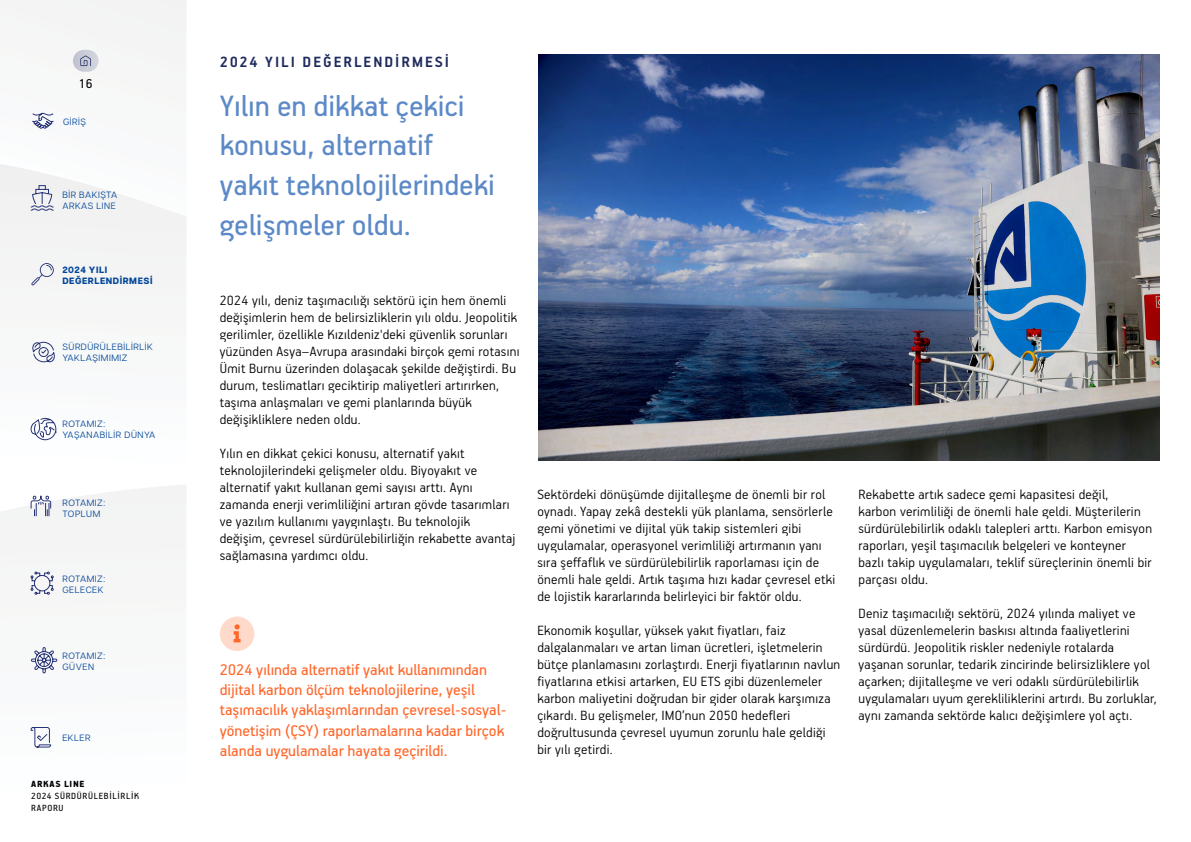
<style>
.page{position:relative;width:1191px;height:842px;background:#fff}
.page>*{position:absolute;margin:0;border:0;box-sizing:border-box;transform-origin:0 0}
.t1{font:33px/39.6px "PF Handbook Pro";color:#5c89c7}
.t2{font:17.3px/20.3px "PF Handbook Pro";color:#ff672b}
.t3{font:700 16.6px "PF Handbook Pro";letter-spacing:.12em;color:#1f2b5e}
.t4{font:300 15px/17px "PF Handbook Pro";letter-spacing:.02em;color:#000}
.t5{font:14.4px "PF Handbook Pro";color:#000}
.t6{font:10px/12px "PF Handbook Pro";letter-spacing:.07em;color:#000}
.t7{font:900 10px "PF Handbook Pro";letter-spacing:.07em;color:#000}
.t8{font:9.1px/11px "Articulat CF";letter-spacing:.06em;color:#034799}
.t9{font:800 9.1px/11px "Articulat CF";letter-spacing:.06em;color:#034799}
</style>
<div class="page">
<img style="left:538px;top:54px;width:621px;height:406px">
<svg style="left:220px;top:616px;width:34px;height:35px"></svg>
<div style="left:0;top:216px;width:186px;height:225px;background:#f7f7f6"></div>
<svg style="left:0;top:0;width:186px;height:216px"></svg>
<svg style="left:0;top:485px;width:186px;height:261px"></svg>
<svg style="left:30px;top:418px;width:26px;height:22px"></svg>
<svg style="left:30px;top:495px;width:21px;height:22px"></svg>
<svg style="left:30px;top:571px;width:24px;height:24px"></svg>
<svg style="left:30px;top:185px;width:24px;height:26px"></svg>
<svg style="left:31px;top:647px;width:26px;height:26px"></svg>
<svg style="left:30px;top:727px;width:21px;height:21px"></svg>
<svg style="left:31px;top:342px;width:25px;height:20px"></svg>
<svg style="left:32px;top:113px;width:22px;height:16px"></svg>
<svg style="left:31px;top:263px;width:23px;height:22px"></svg>
<svg style="left:73px;top:50px;width:26px;height:22px"></svg>
<svg style="left:80px;top:55px;width:11px;height:11px"></svg>
<p class="t5" style="left:79px;top:75px;width:15px">16</p>
<p class="t8" style="left:63px;top:115px;width:25px">GİRİŞ</p>
<p class="t8" style="left:62px;top:188px;width:56px">BIR BAKIŞTA<br>ARKAS LINE</p>
<p class="t9" style="left:62px;top:264px;width:92px">2024 YILI<br>DEĞERLENDIRMESI</p>
<p class="t8" style="left:62px;top:341px;width:92px">SÜRDÜRÜLEBILIRLIK<br>YAKLAŞIMIMIZ</p>
<p class="t8" style="left:62px;top:418px;width:94px">ROTAMIZ:<br>YAŞANABILIR DÜNYA</p>
<p class="t8" style="left:62px;top:496px;width:44px">ROTAMIZ:<br>TOPLUM</p>
<p class="t8" style="left:62px;top:572px;width:44px">ROTAMIZ:<br>GELECEK</p>
<p class="t8" style="left:62px;top:649px;width:44px">ROTAMIZ:<br>GÜVEN</p>
<p class="t8" style="left:62px;top:732px;width:30px">EKLER</p>
<p class="t7" style="left:31px;top:778px;width:55px">ARKAS LINE</p>
<p class="t6" style="left:31px;top:789px;width:109px">2024 SÜRDÜRÜLEBILIRLIK<br>RAPORU</p>
<p class="t3" style="left:220px;top:51px;width:229px">2024 YILI DEĞERLENDIRMESI</p>
<h1 class="t1" style="left:220px;top:85px;width:277px">Yılın en dikkat çekici konusu, alternatif yakıt teknolojilerindeki gelişmeler oldu.</h1>
<p class="t4" style="left:220px;top:292px;width:301px">2024 yılı, deniz taşımacılığı sektörü için hem önemli değişimlerin hem de belirsizliklerin yılı oldu. Jeopolitik gerilimler, özellikle Kızıldeniz'deki güvenlik sorunları yüzünden Asya–Avrupa arasındaki birçok gemi rotasını Ümit Burnu üzerinden dolaşacak şekilde değiştirdi. Bu durum, teslimatları geciktirip maliyetleri artırırken, taşıma anlaşmaları ve gemi planlarında büyük değişikliklere neden oldu.</p>
<p class="t4" style="left:220px;top:445px;width:297px">Yılın en dikkat çekici konusu, alternatif yakıt teknolojilerindeki gelişmeler oldu. Biyoyakıt ve alternatif yakıt kullanan gemi sayısı arttı. Aynı zamanda enerji verimliliğini artıran gövde tasarımları ve yazılım kullanımı yaygınlaştı. Bu teknolojik değişim, çevresel sürdürülebilirliğin rekabette avantaj sağlamasına yardımcı oldu.</p>
<p class="t2" style="left:220px;top:658px;width:288px">2024 yılında alternatif yakıt kullanımından dijital karbon ölçüm teknolojilerine, yeşil taşımacılık yaklaşımlarından çevresel-sosyal&shy;yönetişim (ÇSY) raporlamalarına kadar birçok alanda uygulamalar hayata geçirildi.</p>
<p class="t4" style="left:537px;top:485px;width:299px">Sektördeki dönüşümde dijitalleşme de önemli bir rol oynadı. Yapay zekâ destekli yük planlama, sensörlerle gemi yönetimi ve dijital yük takip sistemleri gibi uygulamalar, operasyonel verimliliği artırmanın yanı sıra şeffaflık ve sürdürülebilirlik raporlaması için de önemli hale geldi. Artık taşıma hızı kadar çevresel etki de lojistik kararlarında belirleyici bir faktör oldu.</p>
<p class="t4" style="left:537px;top:621px;width:304px">Ekonomik koşullar, yüksek yakıt fiyatları, faiz dalgalanmaları ve artan liman ücretleri, işletmelerin bütçe planlamasını zorlaştırdı. Enerji fiyatlarının navlun fiyatlarına etkisi artarken, EU ETS gibi düzenlemeler karbon maliyetini doğrudan bir gider olarak karşımıza çıkardı. Bu gelişmeler, IMO’nun 2050 hedefleri doğrultusunda çevresel uyumun zorunlu hale geldiği bir yılı getirdi.</p>
<p class="t4" style="left:858px;top:485px;width:295px">Rekabette artık sadece gemi kapasitesi değil,<br>karbon verimliliği de önemli hale geldi. Müşterilerin sürdürülebilirlik odaklı talepleri arttı. Karbon emisyon raporları, yeşil taşımacılık belgeleri ve konteyner bazlı takip uygulamaları, teklif süreçlerinin önemli bir parçası oldu.</p>
<p class="t4" style="left:858px;top:604px;width:300px">Deniz taşımacılığı sektörü, 2024 yılında maliyet ve yasal düzenlemelerin baskısı altında faaliyetlerini sürdürdü. Jeopolitik riskler nedeniyle rotalarda yaşanan sorunlar, tedarik zincirinde belirsizliklere yol açarken; dijitalleşme ve veri odaklı sürdürülebilirlik uygulamaları uyum gerekliliklerini artırdı. Bu zorluklar, aynı zamanda sektörde kalıcı değişimlere yol açtı.</p>
</div>
